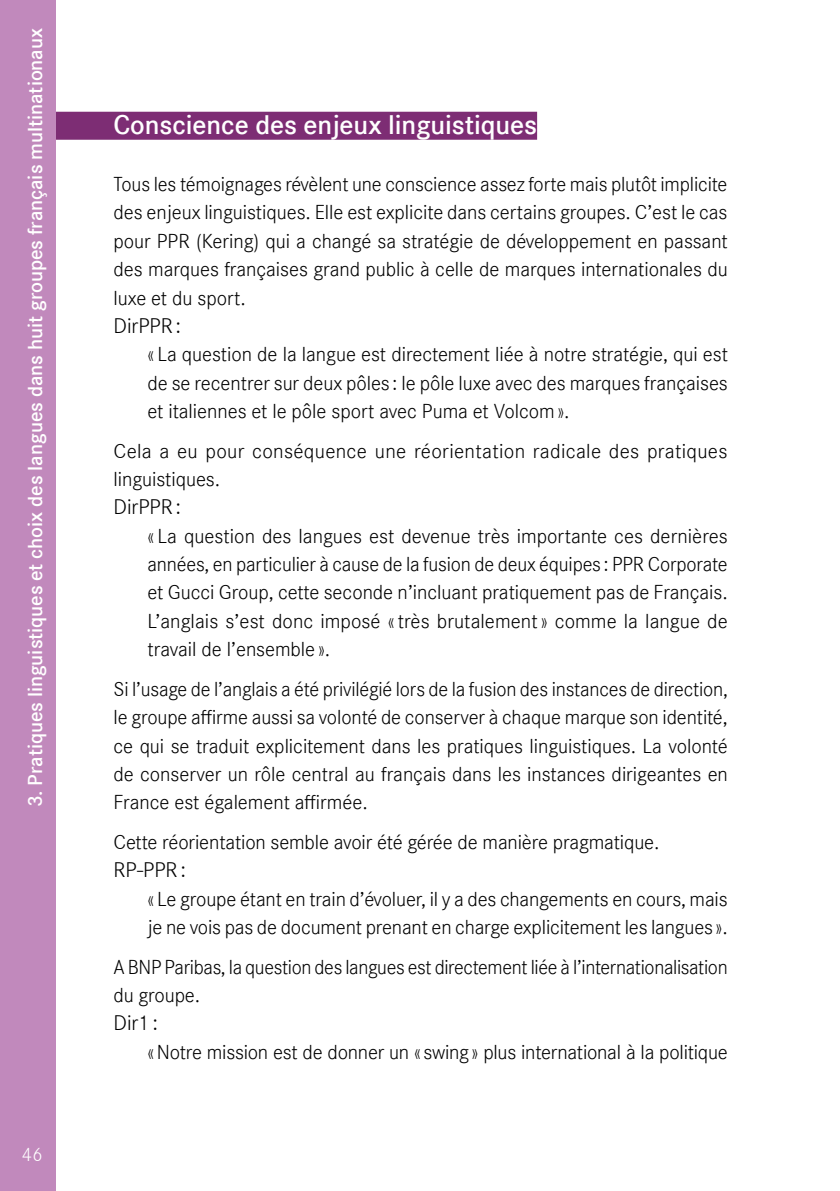
<style>
.page{position:relative;width:840px;height:1191px;background:#fff}
.page>*{position:absolute;margin:0;border:0;box-sizing:border-box;transform-origin:0 0}
.t1{font:600 28px "Corporate S";letter-spacing:-.005em;color:#fff}
.t2{font:22px "Corporate S Ligh";color:#000}
.t3{font:21px/28.4px "Corporate S Ligh";letter-spacing:-.005em;color:#000;text-align:justify}
.t4{font:600 21px "Corporate S";color:#fff}
.t5{font:21px/28.4px "Corporate S Ligh";letter-spacing:.015em;color:#000}
.t6{font:20px "Corporate S Ligh";color:#fff}
</style>
<div class="page">
<div style="left:0;top:112px;width:537px;height:28px;background:#7d2d74"></div>
<div style="left:0;top:0;width:56px;height:1191px;background:#c189bc"></div>
<p class="t4" style="left:23px;top:807px;width:780px;rotate:-90deg">3. Pratiques linguistiques et choix des langues dans huit groupes français multinationaux</p>
<p class="t6" style="left:22px;top:1143px;width:22px">46</p>
<h1 class="t1" style="left:113px;top:109px;width:425px">Conscience des enjeux linguistiques</h1>
<p class="t3" style="left:113px;top:170px;width:615px">Tous les témoignages révèlent une conscience assez forte mais plutôt implicite des enjeux linguistiques. Elle est explicite dans certains groupes. C’est le cas pour PPR (Kering) qui a changé sa stratégie de développement en passant des marques françaises grand public à celle de marques internationales du luxe et du sport.</p>
<p class="t2" style="left:113px;top:313px;width:69px">DirPPR:</p>
<p class="t3" style="left:147px;top:340px;width:581px">« La question de la langue est directement liée à notre stratégie, qui est de se recentrer sur deux pôles : le pôle luxe avec des marques françaises et italiennes et le pôle sport avec Puma et Volcom».</p>
<p class="t5" style="left:113px;top:437px;width:615px">Cela a eu pour conséquence une réorientation radicale des pratiques linguistiques.</p>
<p class="t2" style="left:113px;top:495px;width:69px">DirPPR:</p>
<p class="t3" style="left:147px;top:522px;width:581px">« La question des langues est devenue très importante ces dernières années, en particulier à cause de la fusion de deux équipes : PPR Corporate et Gucci Group, cette seconde n’incluant pratiquement pas de Français.<br>L’anglais s’est donc imposé «très brutalement» comme la langue de travail de l’ensemble».</p>
<p class="t3" style="left:113px;top:675px;width:615px">Si l’usage de l’anglais a été privilégié lors de la fusion des instances de direction, le groupe affirme aussi sa volonté de conserver à chaque marque son identité, ce qui se traduit explicitement dans les pratiques linguistiques. La volonté de conserver un rôle central au français dans les instances dirigeantes en France est également affirmée.</p>
<p class="t3" style="left:113px;top:828px;width:547px">Cette réorientation semble avoir été gérée de manière pragmatique.</p>
<p class="t2" style="left:113px;top:857px;width:74px">RP-PPR:</p>
<p class="t3" style="left:147px;top:884px;width:581px">«Le groupe étant en train d’évoluer, il y a des changements en cours, mais je ne vois pas de document prenant en charge explicitement les langues».</p>
<p class="t3" style="left:113px;top:952px;width:615px">A BNP Paribas, la question des langues est directement liée à l’internationalisation du groupe.</p>
<p class="t2" style="left:113px;top:1010px;width:46px">Dir1:</p>
<p class="t3" style="left:147px;top:1038px;width:581px">«Notre mission est de donner un «swing» plus international à la politique</p>
</div>
